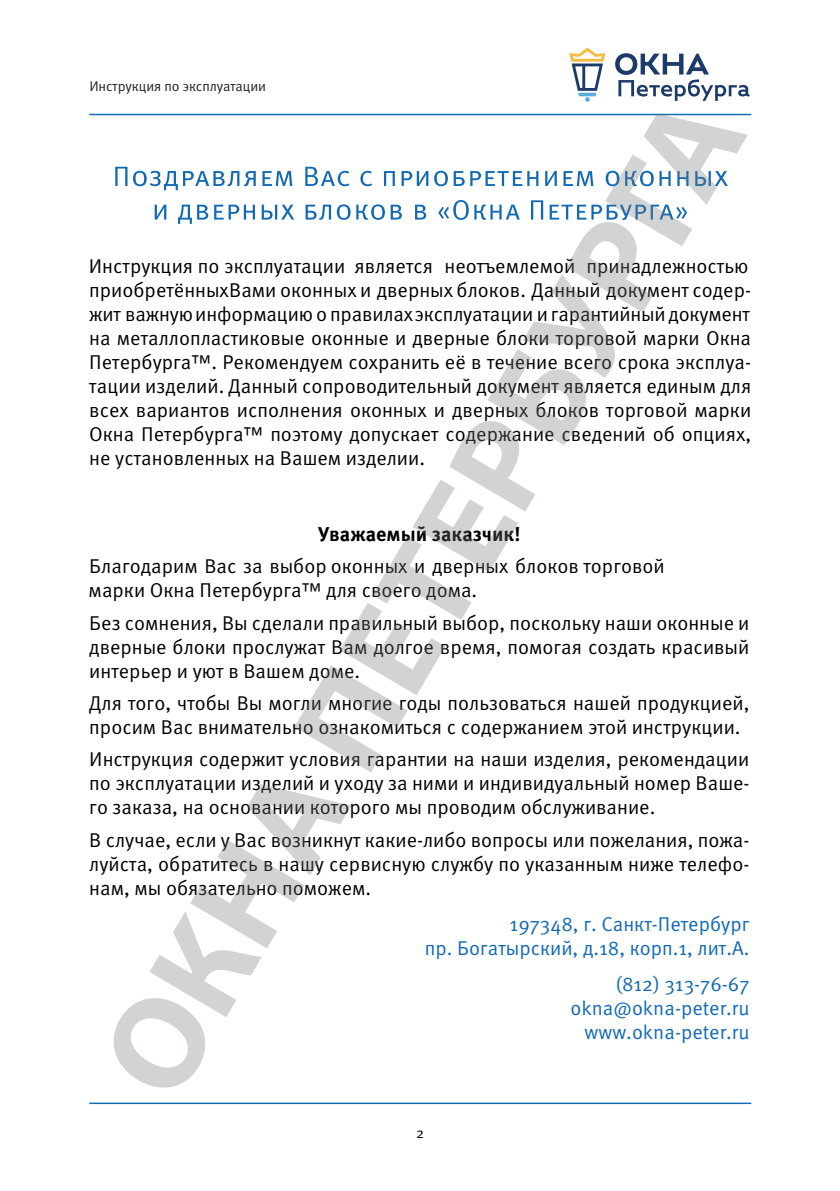
<style>
.page{position:relative;width:840px;height:1191px;background:#fff}
.page>*{position:absolute;margin:0;border:0;box-sizing:border-box;transform-origin:0 0}
.t1{font:20px/24px "Meta Pro";color:#000001}
.t2{font:20px/24px "Meta Pro";color:#1169b4;text-align:right}
.t3{font:700 20px "Meta Pro";color:#000001}
.t4{font:14.6px "Meta Pro";color:#000001}
.t5{font:14px "Meta Pro";letter-spacing:-.01em;color:#231f20}
</style>
<div class="page">
<hr style="left:89px;top:114px;width:661px;height:1px;background:#1169b4">
<hr style="left:89px;top:1102px;width:661px;height:2px;background:#1169b4">
<svg style="left:114px;top:784px;width:237px;height:303px"></svg>
<svg style="left:115px;top:113px;width:632px;height:659px"></svg>
<hr style="left:578px;top:93px;width:18px;height:3px;background:#56ace0">
<svg style="left:585px;top:97px;width:4px;height:5px"></svg>
<svg style="left:569px;top:48px;width:36px;height:43px"></svg>
<svg style="left:615px;top:53px;width:134px;height:48px"></svg>
<p class="t5" style="left:89px;top:77px;width:178px">Инструкция по эксплуатации</p>
<p class="t1" style="left:89px;top:254px;width:663px;text-indent:265px">является неотъемлемой принадлежностью приобретённыхВами оконных и дверных блоков. Данный документ содер&shy;жит важнуюинформациюо правилахэксплуатации и гарантийный документ на металлопластиковые оконные и дверные блоки торговой марки Окна Петербурга™. Рекомендуем сохранить её в течение всего срока эксплуа&shy;тации изделий. Данный сопроводительный документ является единым для всех вариантов исполнения оконных и дверных блоков торговой марки Окна Петербурга™ поэтому допускает содержание сведений об опциях, не установленных на Вашем изделии.</p>
<p class="t1" style="left:89px;top:254px;width:258px">Инструкция по эксплуатации</p>
<p class="t3" style="left:318px;top:521px;width:204px">Уважаемый заказчик!</p>
<p class="t1" style="left:89px;top:555px;width:577px">Благодарим Вас за выбор оконных и дверных блоков торговой марки Окна Петербурга™ для своего дома.</p>
<p class="t1" style="left:89px;top:611px;width:661px;text-align:justify">Без сомнения, Вы сделали правильный выбор, поскольку наши оконные и дверные блоки прослужат Вам долгое время, помогая создать красивый интерьер и уют в Вашем доме.</p>
<p class="t1" style="left:89px;top:691px;width:661px">Для того, чтобы Вы могли многие годы пользоваться нашей продукцией, просим Вас внимательно ознакомиться с содержанием этой инструкции.</p>
<p class="t1" style="left:89px;top:748px;width:661px;text-align:justify">Инструкция содержит условия гарантии на наши изделия, рекомендации по эксплуатации изделий и уходу за ними и индивидуальный номер Ваше&shy;го заказа, на основании которого мы проводим обслуживание.</p>
<p class="t1" style="left:89px;top:828px;width:661px;text-align:justify">В случае, если у Вас возникнут какие-либо вопросы или пожелания, пожа&shy;луйста, обратитесь в нашу сервисную службу по указанным ниже телефо&shy;нам, мы обязательно поможем.</p>
<p class="t2" style="left:424px;top:912px;width:326px">197348, г. Санкт-Петербург<br>пр. Богатырский, д.18, корп.1, лит.А.</p>
<p class="t2" style="left:570px;top:973px;width:180px">(812) 313-76-67 okna@okna-peter.ru www.okna-peter.ru</p>
<p class="t4" style="left:416px;top:1123px;width:10px">2</p>
</div>
